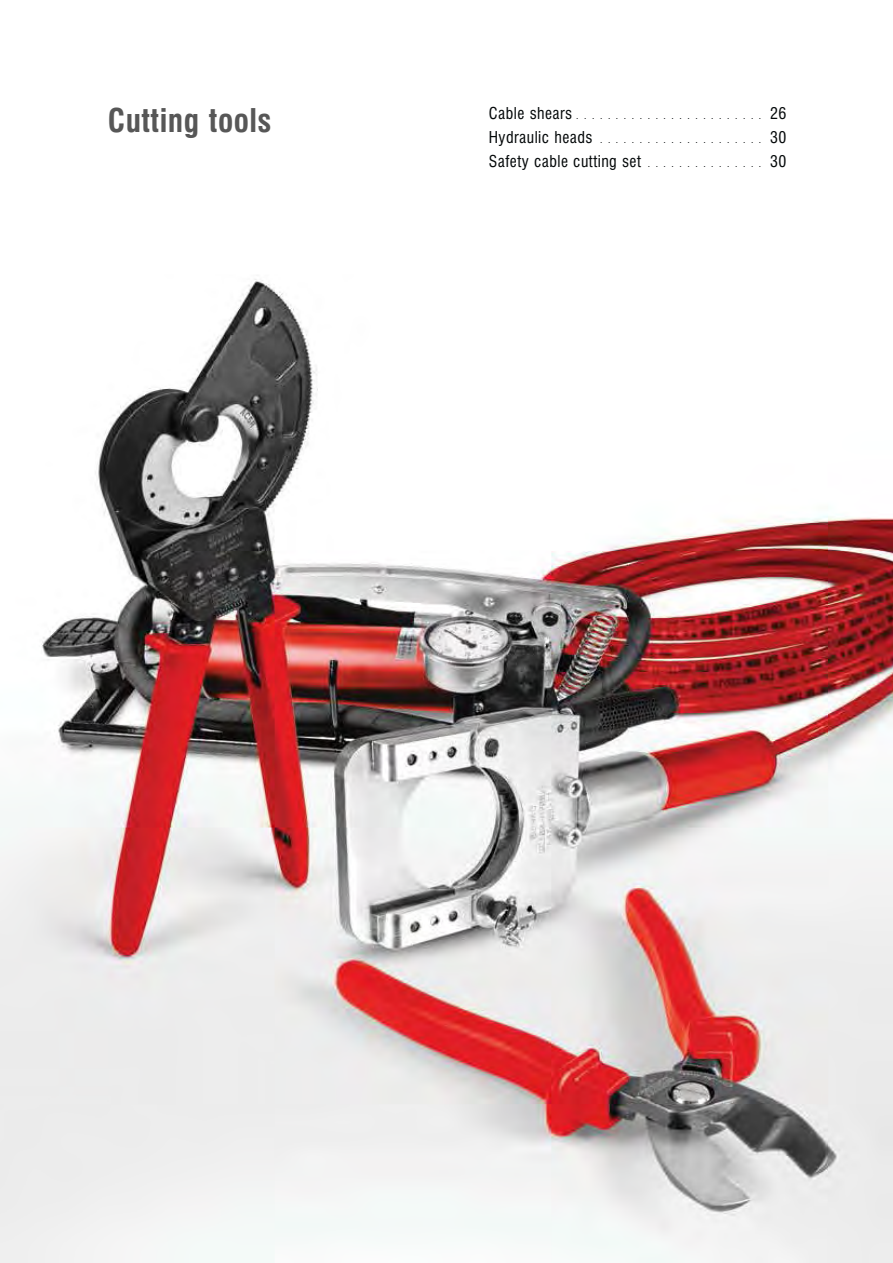
<style>
.page{position:relative;width:893px;height:1263px;background:#fff}
.page>*{position:absolute;margin:0;border:0;box-sizing:border-box;transform-origin:0 0}
.t1{font:700 30px "Swis 721 Cn PL";letter-spacing:.015em;color:#575757}
.t2{font:15px "Swis 721 Cn PL";letter-spacing:.03em;color:#040809}
.t3{font:9px "Swis 721 Cn PL";color:#040809}
.s1{font-size:15px}
.s2{font-size:9px}
</style>
<div class="page">
<img style="left:0;top:279px;width:893px;height:984px">
<h1 class="t1" style="left:108px;top:108px;width:165px">Cutting tools</h1>
<p class="t3" style="left:489px;top:111px;width:299px"><span class="s1">Cable shears</span> . . . . . . . . . . . . . . . . . . . . . . . . <span class="s1">26</span></p>
<p class="t3" style="left:489px;top:135px;width:299px"><span class="s1">Hydraulic heads</span> . . . . . . . . . . . . . . . . . . . . . <span class="s1">30</span></p>
<h2 class="t2" style="left:489px;top:154px;width:299px">Safety cable cutting set <span class="s2">. . . . . . . . . . . . . . .</span> 30</h2>
</div>
